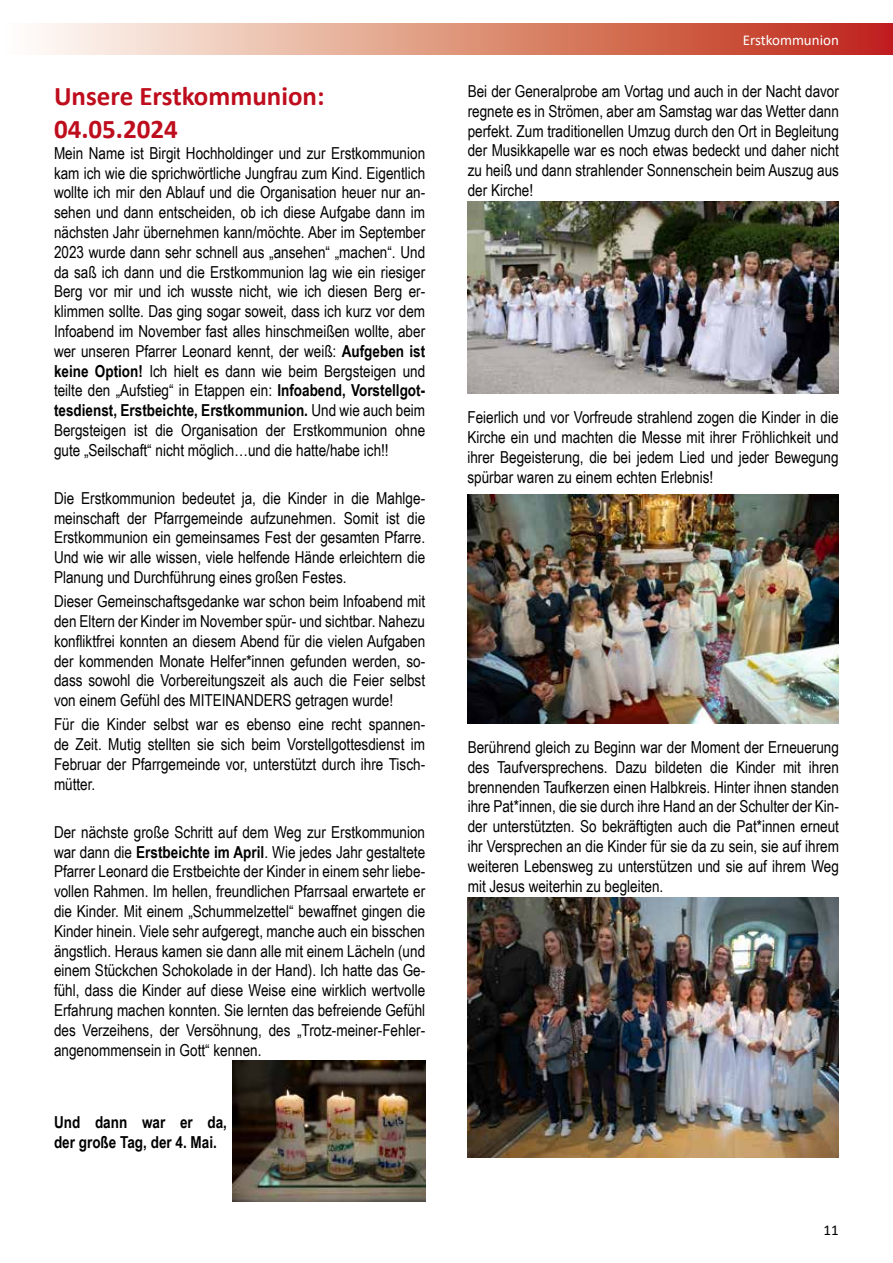
<style>
.page{position:relative;width:893px;height:1263px;background:#fff}
.page>*{position:absolute;margin:0;border:0;box-sizing:border-box;transform-origin:0 0}
.t1{font:700 27px/32.4px "Calibri";color:#be0d1d}
.t2{font:16.5px/19.8px "Arial Narrow";color:#000;text-align:justify}
.t3{font:700 16.5px/19.8px "Arial Narrow";color:#000}
.t4{font:15px "Calibri";color:#fff}
.t5{font:15px "Calibri";color:#000}
.s1{font-weight:700}
</style>
<div class="page">
<div style="left:0;top:23px;width:893px;height:31px;background:linear-gradient(to right,#fffff9,#be260e)"></div>
<svg style="left:0;top:23px;width:1px;height:31px"></svg>
<img style="left:468px;top:201px;width:371px;height:192px">
<img style="left:232px;top:1060px;width:193px;height:141px">
<img style="left:467px;top:494px;width:372px;height:230px">
<img style="left:468px;top:897px;width:371px;height:260px">
<h1 class="t1" style="left:54px;top:80px;width:272px">Unsere Erstkommunion:<br>04.05.2024</h1>
<p class="t2" style="left:54px;top:142px;width:373px">Mein Name ist Birgit Hochholdinger und zur Erstkommunion kam ich wie die sprichwörtliche Jungfrau zum Kind. Eigentlich wollte ich mir den Ablauf und die Organisation heuer nur an&shy;sehen und dann entscheiden, ob ich diese Aufgabe dann im nächsten Jahr übernehmen kann/möchte. Aber im September 2023 wurde dann sehr schnell aus „ansehen“ „machen“. Und da saß ich dann und die Erstkommunion lag wie ein riesiger Berg vor mir und ich wusste nicht, wie ich diesen Berg er&shy;klimmen sollte. Das ging sogar soweit, dass ich kurz vor dem Infoabend im November fast alles hinschmeißen wollte, aber wer unseren Pfarrer Leonard kennt, der weiß: <span class="s1">Aufgeben ist keine Option!</span> Ich hielt es dann wie beim Bergsteigen und teilte den „Aufstieg“ in Etappen ein: <span class="s1">Infoabend, Vorstellgot&shy;tesdienst, Erstbeichte, Erstkommunion.</span> Und wie auch beim Bergsteigen ist die Organisation der Erstkommunion ohne gute „Seilschaft“ nicht möglich…und die hatte/habe ich!!</p>
<p class="t2" style="left:54px;top:487px;width:373px">Die Erstkommunion bedeutet ja, die Kinder in die Mahlge&shy;meinschaft der Pfarrgemeinde aufzunehmen. Somit ist die Erstkommunion ein gemeinsames Fest der gesamten Pfarre.<br>Und wie wir alle wissen, viele helfende Hände erleichtern die Planung und Durchführung eines großen Festes.</p>
<p class="t2" style="left:54px;top:591px;width:373px">Dieser Gemeinschaftsgedanke war schon beim Infoabend mit den Eltern der Kinder im November spür- und sichtbar. Nahezu konfliktfrei konnten an diesem Abend für die vielen Aufgaben der kommenden Monate Helfer*innen gefunden werden, so&shy;dass sowohl die Vorbereitungszeit als auch die Feier selbst von einem Gefühl des MITEINANDERS getragen wurde!</p>
<p class="t2" style="left:54px;top:714px;width:373px">Für die Kinder selbst war es ebenso eine recht spannen&shy;de Zeit. Mutig stellten sie sich beim Vorstellgottesdienst im Februar der Pfarrgemeinde vor, unterstützt durch ihre Tisch&shy;mütter.</p>
<p class="t2" style="left:54px;top:821px;width:373px">Der nächste große Schritt auf dem Weg zur Erstkommunion war dann die <span class="s1">Erstbeichte im April</span>. Wie jedes Jahr gestaltete Pfarrer Leonard die Erstbeichte der Kinder in einem sehr liebe&shy;vollen Rahmen. Im hellen, freundlichen Pfarrsaal erwartete er die Kinder. Mit einem „Schummelzettel“ bewaffnet gingen die Kinder hinein. Viele sehr aufgeregt, manche auch ein bisschen ängstlich. Heraus kamen sie dann alle mit einem Lächeln (und einem Stückchen Schokolade in der Hand). Ich hatte das Ge&shy;fühl, dass die Kinder auf diese Weise eine wirklich wertvolle Erfahrung machen konnten. Sie lernten das befreiende Gefühl des Verzeihens, der Versöhnung, des „Trotz-meiner-Fehler&shy;angenommensein in Gott“ kennen.</p>
<p class="t3" style="left:54px;top:1111px;width:175px">Und dann war er da, der große Tag, der 4. Mai.</p>
<p class="t4" style="left:743px;top:30px;width:98px">Erstkommunion</p>
<p class="t2" style="left:468px;top:81px;width:373px">Bei der Generalprobe am Vortag und auch in der Nacht davor regnete es in Strömen, aber am Samstag war das Wetter dann perfekt. Zum traditionellen Umzug durch den Ort in Begleitung der Musikkapelle war es noch etwas bedeckt und daher nicht zu heiß und dann strahlender Sonnenschein beim Auszug aus der Kirche!</p>
<p class="t2" style="left:467px;top:407px;width:373px">Feierlich und vor Vorfreude strahlend zogen die Kinder in die Kirche ein und machten die Messe mit ihrer Fröhlichkeit und ihrer Begeisterung, die bei jedem Lied und jeder Bewegung spürbar waren zu einem echten Erlebnis!</p>
<p class="t2" style="left:468px;top:737px;width:373px">Berührend gleich zu Beginn war der Moment der Erneuerung des Taufversprechens. Dazu bildeten die Kinder mit ihren brennenden Taufkerzen einen Halbkreis. Hinter ihnen standen ihre Pat*innen, die sie durch ihre Hand an der Schulter der Kin&shy;der unterstützten. So bekräftigten auch die Pat*innen erneut ihr Versprechen an die Kinder für sie da zu sein, sie auf ihrem weiteren Lebensweg zu unterstützen und sie auf ihrem Weg mit Jesus weiterhin zu begleiten.</p>
<p class="t5" style="left:823px;top:1219px;width:17px">11</p>
</div>
